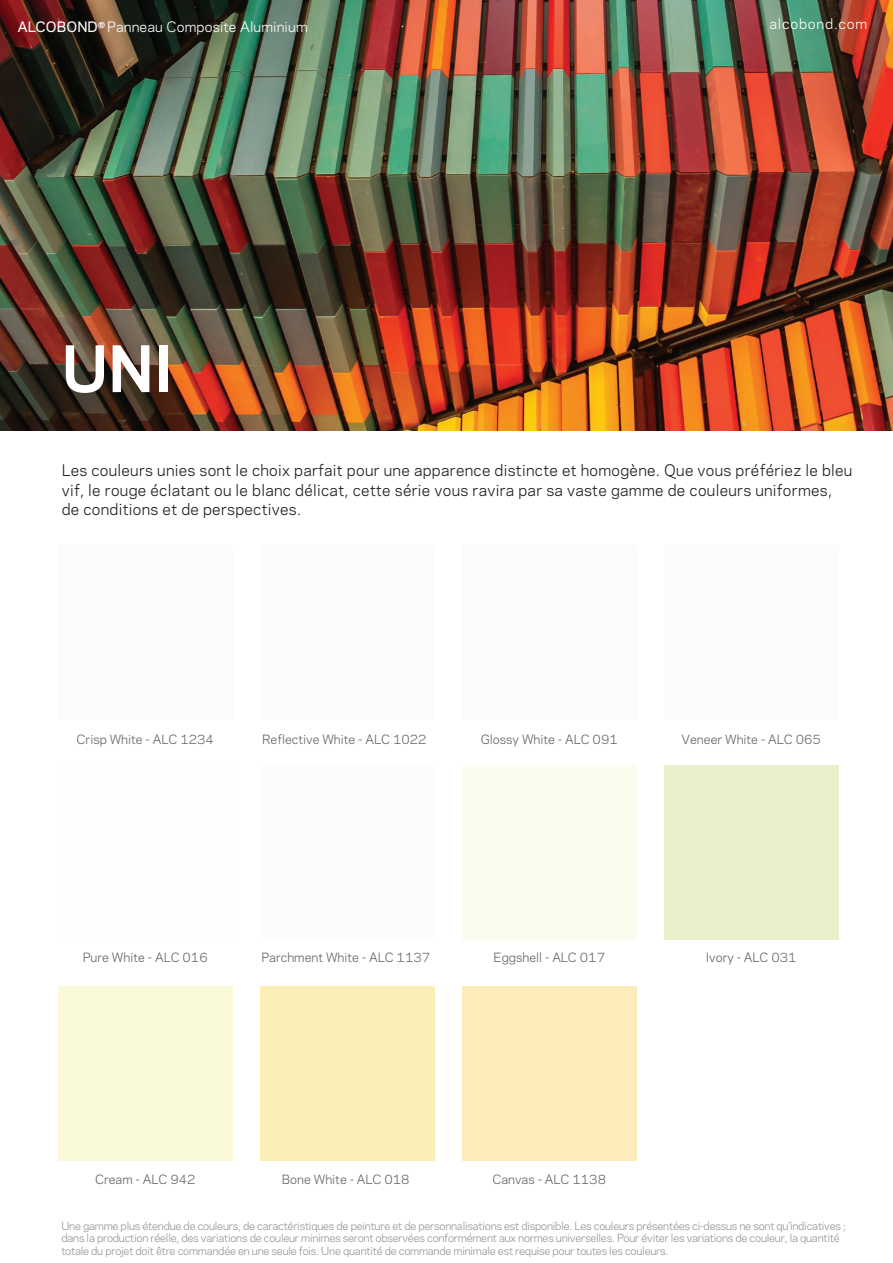
<style>
.page{position:relative;width:893px;height:1263px;background:#fff}
.page>*{position:absolute;margin:0;border:0;box-sizing:border-box;transform-origin:0 0}
.t1{font:700 60px "Galaxie Polaris";color:#fff}
.t2{font:15px/19.5px "Galaxie Polaris";letter-spacing:.02em;color:#231f20}
.t3{font:13.5px "Galaxie Polaris";letter-spacing:.01em;color:#fff}
.t4{font:13.5px "Galaxie Polaris";letter-spacing:.06em;color:#fff}
.t5{font:12px "Galaxie Polaris";color:#666466}
.t6{font:10.5px/12.6px "Galaxie Polaris";letter-spacing:-.02em;color:#939598}
.s1{font-weight:500}
</style>
<div class="page">
<img style="left:0;top:0;width:893px;height:431px">
<div style="left:58px;top:545px;width:174px;height:174px;background:#fafbfb"></div>
<div style="left:260px;top:545px;width:174px;height:174px;background:#fafbfb"></div>
<div style="left:462px;top:545px;width:174px;height:174px;background:#fafbfb"></div>
<div style="left:664px;top:545px;width:174px;height:174px;background:#fafbfb"></div>
<div style="left:260px;top:765px;width:174px;height:174px;background:#fcfdfa"></div>
<div style="left:462px;top:765px;width:174px;height:174px;background:#fcfcee"></div>
<div style="left:664px;top:765px;width:174px;height:174px;background:#e9f1ca"></div>
<div style="left:58px;top:987px;width:174px;height:174px;background:#faf9d8"></div>
<div style="left:260px;top:987px;width:174px;height:174px;background:#fbefb8"></div>
<div style="left:462px;top:987px;width:174px;height:174px;background:#fcecbc"></div>
<p class="t3" style="left:18px;top:17px;width:291px"><span class="s1">ALCOBOND</span><sup>®</sup> Panneau Composite Aluminium</p>
<p class="t4" style="left:769px;top:14px;width:99px">alcobond.com</p>
<h1 class="t1" style="left:62px;top:324px;width:113px">UNI</h1>
<p class="t2" style="left:62px;top:460px;width:792px">Les couleurs unies sont le choix parfait pour une apparence distincte et homogène. Que vous préfériez le bleu vif, le rouge éclatant ou le blanc délicat, cette série vous ravira par sa vaste gamme de couleurs uniformes, de conditions et de perspectives.</p>
<p class="t5" style="left:77px;top:730px;width:139px">Crisp White - ALC 1234</p>
<p class="t5" style="left:262px;top:730px;width:166px">Reflective White - ALC 1022</p>
<p class="t5" style="left:481px;top:730px;width:139px">Glossy White - ALC 091</p>
<p class="t5" style="left:681px;top:730px;width:141px">Veneer White - ALC 065</p>
<p class="t5" style="left:83px;top:949px;width:126px">Pure White - ALC 016</p>
<p class="t5" style="left:706px;top:949px;width:92px">Ivory - ALC 031</p>
<p class="t5" style="left:261px;top:949px;width:170px">Parchment White - ALC 1137</p>
<p class="t5" style="left:493px;top:949px;width:113px">Eggshell - ALC 017</p>
<p class="t5" style="left:95px;top:1170px;width:102px">Cream - ALC 942</p>
<p class="t5" style="left:282px;top:1170px;width:129px">Bone White - ALC 018</p>
<p class="t5" style="left:492px;top:1170px;width:115px">Canvas - ALC 1138</p>
<p class="t6" style="left:61px;top:1219px;width:786px">Une gamme plus étendue de couleurs, de caractéristiques de peinture et de personnalisations est disponible. Les couleurs présentées ci-dessus ne sont qu'indicatives ; dans la production réelle, des variations de couleur minimes seront observées conformément aux normes universelles. Pour éviter les variations de couleur, la quantité totale du projet doit être commandée en une seule fois. Une quantité de commande minimale est requise pour toutes les couleurs.</p>
</div>
